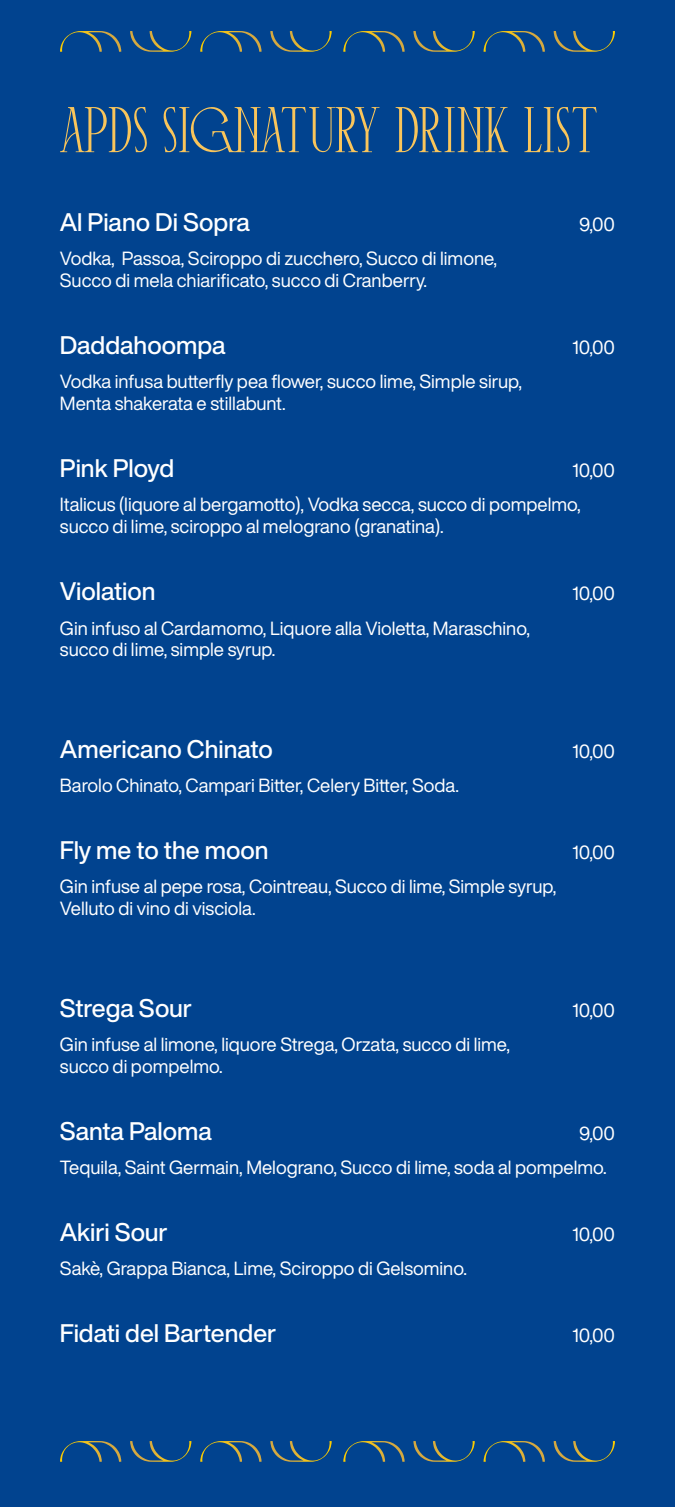
<style>
.page{position:relative;width:675px;height:1507px;background:#fff}
.page>*{position:absolute;margin:0;border:0;box-sizing:border-box;transform-origin:0 0}
.t1{font:62.06px "Cyrano";letter-spacing:.01em;color:#f9c55b}
.t2{font:500 25px "Helvetica Now Display";color:#fff}
.t3{font:18.75px/21.9px "Helvetica Now Display";color:#fff}
</style>
<div class="page">
<div style="left:0;top:0;width:675px;height:1506px;background:#01438f"></div>
<svg style="left:60px;top:31px;width:61px;height:21px"></svg>
<svg style="left:130px;top:31px;width:61px;height:21px"></svg>
<svg style="left:200px;top:31px;width:62px;height:21px"></svg>
<svg style="left:270px;top:31px;width:62px;height:21px"></svg>
<svg style="left:343px;top:31px;width:62px;height:21px"></svg>
<svg style="left:413px;top:31px;width:62px;height:21px"></svg>
<svg style="left:484px;top:31px;width:61px;height:21px"></svg>
<svg style="left:554px;top:31px;width:61px;height:21px"></svg>
<svg style="left:60px;top:1441px;width:61px;height:20px"></svg>
<svg style="left:130px;top:1441px;width:61px;height:20px"></svg>
<svg style="left:200px;top:1441px;width:62px;height:20px"></svg>
<svg style="left:270px;top:1441px;width:62px;height:20px"></svg>
<svg style="left:343px;top:1441px;width:62px;height:20px"></svg>
<svg style="left:413px;top:1441px;width:62px;height:20px"></svg>
<svg style="left:484px;top:1441px;width:61px;height:20px"></svg>
<svg style="left:554px;top:1441px;width:61px;height:20px"></svg>
<h1 class="t1" style="left:60px;top:98px;width:540px">APDS SIGNATURY DRINK LIST</h1>
<h2 class="t2" style="left:60px;top:204px;width:192px">Al Piano Di Sopra</h2>
<p class="t3" style="left:60px;top:247px;width:439px">Vodka, Passoa, Sciroppo di zucchero, Succo di limone,<br>Succo di mela chiarificato, succo di Cranberry.</p>
<h2 class="t2" style="left:60px;top:327px;width:167px">Daddahoompa</h2>
<p class="t3" style="left:60px;top:370px;width:464px">Vodka infusa butterfly pea flower, succo lime, Simple sirup,<br>Menta shakerata e stillabunt.</p>
<p class="t3" style="left:579px;top:213px;width:37px">9,00</p>
<p class="t3" style="left:572px;top:336px;width:44px">10,00</p>
<h2 class="t2" style="left:60px;top:451px;width:116px">Pink Ployd</h2>
<p class="t3" style="left:60px;top:493px;width:522px">Italicus (liquore al bergamotto), Vodka secca, succo di pompelmo, succo di lime, sciroppo al melograno (granatina).</p>
<p class="t3" style="left:572px;top:459px;width:44px">10,00</p>
<h2 class="t2" style="left:60px;top:574px;width:97px">Violation</h2>
<p class="t3" style="left:60px;top:616px;width:471px">Gin infuso al Cardamomo, Liquore alla Violetta, Maraschino, succo di lime, simple syrup.</p>
<p class="t3" style="left:572px;top:582px;width:44px">10,00</p>
<h2 class="t2" style="left:60px;top:731px;width:214px">Americano Chinato</h2>
<p class="t3" style="left:60px;top:774px;width:401px">Barolo Chinato, Campari Bitter, Celery Bitter, Soda.</p>
<p class="t3" style="left:572px;top:740px;width:44px">10,00</p>
<h2 class="t2" style="left:60px;top:832px;width:210px">Fly me to the moon</h2>
<p class="t3" style="left:60px;top:875px;width:498px">Gin infuse al pepe rosa, Cointreau, Succo di lime, Simple syrup,<br>Velluto di vino di visciola.</p>
<p class="t3" style="left:572px;top:841px;width:44px">10,00</p>
<h2 class="t2" style="left:60px;top:990px;width:134px">Strega Sour</h2>
<p class="t3" style="left:60px;top:1033px;width:452px">Gin infuse al limone, liquore Strega, Orzata, succo di lime, succo di pompelmo.</p>
<p class="t3" style="left:572px;top:998px;width:44px">10,00</p>
<h2 class="t2" style="left:60px;top:1113px;width:154px">Santa Paloma</h2>
<p class="t3" style="left:60px;top:1156px;width:548px">Tequila, Saint Germain, Melograno, Succo di lime, soda al pompelmo.</p>
<p class="t3" style="left:579px;top:1121px;width:37px">9,00</p>
<h2 class="t2" style="left:60px;top:1214px;width:109px">Akiri Sour</h2>
<p class="t3" style="left:60px;top:1257px;width:408px">Sakè, Grappa Bianca, Lime, Sciroppo di Gelsomino.</p>
<p class="t3" style="left:572px;top:1223px;width:44px">10,00</p>
<h2 class="t2" style="left:60px;top:1315px;width:218px">Fidati del Bartender</h2>
<p class="t3" style="left:572px;top:1324px;width:44px">10,00</p>
</div>
